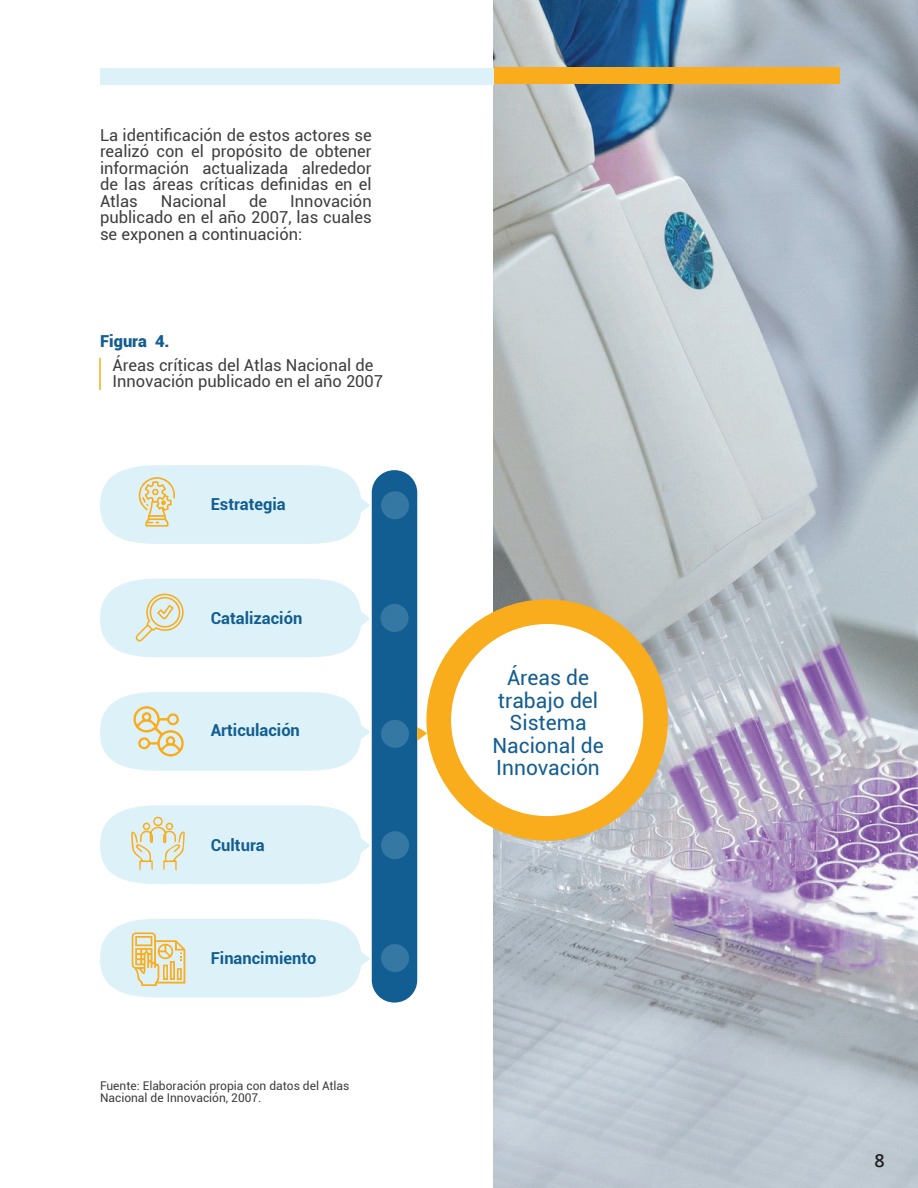
<style>
.page{position:relative;width:918px;height:1188px;background:#fff}
.page>*{position:absolute;margin:0;border:0;box-sizing:border-box;transform-origin:0 0}
.t1{font:21px/22.5px "Roboto";color:#125d91;text-align:center}
.t2{font:600 18px "Open Sans";color:#231f20}
.t3{font:16.5px/16.5px "Roboto";color:#3e3e3f}
.t4{font:16.5px "Roboto Regular 2";color:#3e3e3f}
.t5{font:700 16.5px "Roboto";color:#125d91}
.t6{font:900 16.5px "Roboto";color:#125d91}
.t7{font:12px/12px "Roboto";color:#3e3e3f}
</style>
<div class="page">
<img style="left:493px;top:0;width:425px;height:1188px">
<div style="left:372px;top:470px;width:45px;height:533px;background:#125d91;border-radius:22px"></div>
<div style="left:426px;top:599px;width:242px;height:242px;background:#f9ac1c;border-radius:50%"></div>
<div style="left:451px;top:624px;width:192px;height:192px;background:#fff;border-radius:50%"></div>
<div style="left:381px;top:491px;width:28px;height:28px;background:#3678a4;border-radius:50%"></div>
<svg style="left:417px;top:727px;width:10px;height:14px"></svg>
<hr style="left:99px;top:358px;width:2px;height:32px;background:#f9ac1c">
<div style="left:380px;top:604px;width:29px;height:28px;background:#3678a4;border-radius:50%"></div>
<div style="left:381px;top:720px;width:28px;height:28px;background:#3678a4;border-radius:50%"></div>
<div style="left:381px;top:831px;width:28px;height:28px;background:#3678a4;border-radius:50%"></div>
<div style="left:381px;top:944px;width:28px;height:28px;background:#3678a4;border-radius:50%"></div>
<svg style="left:100px;top:465px;width:270px;height:79px;background:#e0f1f3"></svg>
<svg style="left:100px;top:579px;width:270px;height:78px;background:#e0f1f4"></svg>
<svg style="left:100px;top:692px;width:270px;height:79px;background:#e1f0f1"></svg>
<svg style="left:100px;top:805px;width:270px;height:79px;background:#e1f1f2"></svg>
<svg style="left:100px;top:919px;width:270px;height:79px;background:#e1efec"></svg>
<div style="left:493px;top:68px;width:347px;height:16px;background:#f9ac1c"></div>
<div style="left:100px;top:68px;width:393px;height:16px;background:#ddf2f8"></div>
<p class="t4" style="left:100px;top:123px;width:273px">La identificación de estos actores se</p>
<p class="t3" style="left:100px;top:142px;width:273px">realizó con el propósito de obtener información actualizada alrededor</p>
<p class="t4" style="left:100px;top:173px;width:273px">de las áreas críticas definidas en el</p>
<p class="t3" style="left:100px;top:192px;width:39px">Atlas</p>
<p class="t3" style="left:161px;top:192px;width:67px">Nacional</p>
<p class="t3" style="left:249px;top:192px;width:20px">de</p>
<p class="t3" style="left:100px;top:192px;width:273px;text-align:justify;text-indent:190px">Innovación publicado en el año 2007, las cuales se exponen a continuación:</p>
<p class="t6" style="left:100px;top:329px;width:71px">Figura 4.</p>
<p class="t3" style="left:113px;top:356px;width:272px">Áreas críticas del Atlas Nacional de<br>Innovación publicado en el año 2007</p>
<p class="t5" style="left:211px;top:493px;width:77px">Estrategia</p>
<p class="t5" style="left:211px;top:606px;width:93px">Catalización</p>
<p class="t5" style="left:211px;top:718px;width:91px">Articulación</p>
<p class="t5" style="left:211px;top:834px;width:55px">Cultura</p>
<p class="t5" style="left:211px;top:946px;width:107px">Financimiento</p>
<p class="t7" style="left:100px;top:1079px;width:251px">Fuente: Elaboración propia con datos del Atlas<br>Nacional de Innovación, 2007.</p>
<p class="t1" style="left:492px;top:666px;width:113px">Áreas de trabajo del<br>Sistema<br>Nacional de<br>Innovación</p>
<p class="t2" style="left:874px;top:1148px;width:12px">8</p>
</div>
